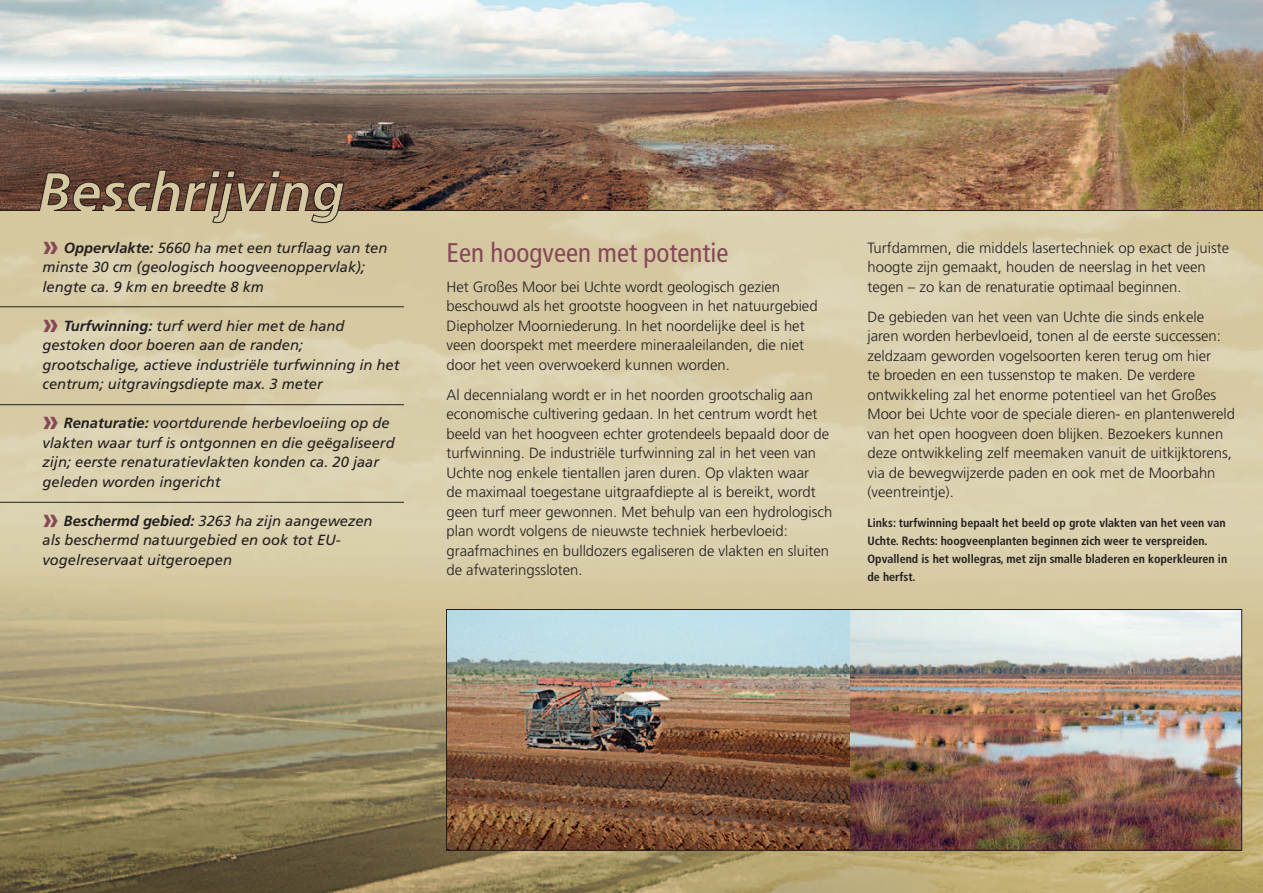
<style>
.page{position:relative;width:1263px;height:893px;background:#fff}
.page>*{position:absolute;margin:0;border:0;box-sizing:border-box;transform-origin:0 0}
._01_überschrift{font:condensed 27px "Frutiger";color:#864858}
._02_fliesstext{font:300 14.85px/19.5px "Frutiger";color:#231f20}
._06_steckbrief{font:italic 14.7px/19.5px "Frutiger";color:#231f20}
._03_bildtitel{font:700 condensed 12px/18px "Frutiger";color:#231f20}
.s1{font-weight:700;font-style:normal;font-size:30px;color:#864858}
.s2{font-weight:700}
</style>
<div class="page">
<img style="left:0;top:211px;width:1263px;height:682px">
<img style="left:448px;top:611px;width:792px;height:237px">
<svg style="left:212px;top:211px;width:133px;height:12px;background:#cabe98"></svg>
<img style="left:0;top:0;width:1263px;height:211px">
<hr style="left:0;top:306px;width:404px;height:1px;background:#231f20">
<hr style="left:0;top:404px;width:404px;height:1px;background:#231f20">
<hr style="left:0;top:502px;width:404px;height:1px;background:#231f20">
<div style="left:446px;top:609px;width:796px;height:241px;border:1px solid #231f20"></div>
<p class="_06_steckbrief" style="left:43px;top:238px;width:346px"><span class="s1">»</span> <span class="s2">Oppervlakte:</span> 5660 ha met een turflaag van ten minste 30 cm (geologisch hoogveenoppervlak); lengte ca. 9 km en breedte 8 km</p>
<p class="_06_steckbrief" style="left:43px;top:316px;width:358px"><span class="s1">»</span> <span class="s2">Turfwinning:</span> turf werd hier met de hand gestoken door boeren aan de randen; grootschalige, actieve industriële turfwinning in het centrum; uitgravingsdiepte max. 3 meter</p>
<p class="_06_steckbrief" style="left:43px;top:413px;width:354px"><span class="s1">»</span> <span class="s2">Renaturatie:</span> voortdurende herbevloeiing op de vlakten waar turf is ontgonnen en die geëgaliseerd zijn; eerste renaturatievlakten konden ca. 20 jaar geleden worden ingericht</p>
<p class="_06_steckbrief" style="left:43px;top:511px;width:332px"><span class="s1">»</span> <span class="s2">Beschermd gebied:</span> 3263 ha zijn aangewezen als beschermd natuurgebied en ook tot EU&shy;vogelreservaat uitgeroepen</p>
<p class="_01_überschrift" style="left:446px;top:236px;width:283px">Een hoogveen met potentie</p>
<p class="_02_fliesstext" style="left:446px;top:277px;width:373px">Het Großes Moor bei Uchte wordt geologisch gezien beschouwd als het grootste hoogveen in het natuurgebied Diepholzer Moorniederung. In het noordelijke deel is het veen doorspekt met meerdere mineraaleilanden, die niet door het veen overwoekerd kunnen worden.</p>
<p class="_02_fliesstext" style="left:446px;top:385px;width:387px">Al decennialang wordt er in het noorden grootschalig aan economische cultivering gedaan. In het centrum wordt het beeld van het hoogveen echter grotendeels bepaald door de turfwinning. De industriële turfwinning zal in het veen van Uchte nog enkele tientallen jaren duren. Op vlakten waar<br>de maximaal toegestane uitgraafdiepte al is bereikt, wordt geen turf meer gewonnen. Met behulp van een hydrologisch plan wordt volgens de nieuwste techniek herbevloeid: graafmachines en bulldozers egaliseren de vlakten en sluiten de afwateringssloten.</p>
<p class="_02_fliesstext" style="left:867px;top:238px;width:363px">Turfdammen, die middels lasertechniek op exact de juiste hoogte zijn gemaakt, houden de neerslag in het veen tegen – zo kan de renaturatie optimaal beginnen.</p>
<p class="_02_fliesstext" style="left:867px;top:307px;width:369px">De gebieden van het veen van Uchte die sinds enkele jaren worden herbevloeid, tonen al de eerste successen: zeldzaam geworden vogelsoorten keren terug om hier<br>te broeden en een tussenstop te maken. De verdere ontwikkeling zal het enorme potentieel van het Großes Moor bei Uchte voor de speciale dieren- en plantenwereld van het open hoogveen doen blijken. Bezoekers kunnen deze ontwikkeling zelf meemaken vanuit de uitkijktorens, via de bewegwijzerde paden en ook met de Moorbahn (veentreintje).</p>
<p class="_03_bildtitel" style="left:867px;top:514px;width:361px">Links: turfwinning bepaalt het beeld op grote vlakten van het veen van Uchte. Rechts: hoogveenplanten beginnen zich weer te verspreiden.<br>Opvallend is het wollegras, met zijn smalle bladeren en koperkleuren in de herfst.</p>
</div>
